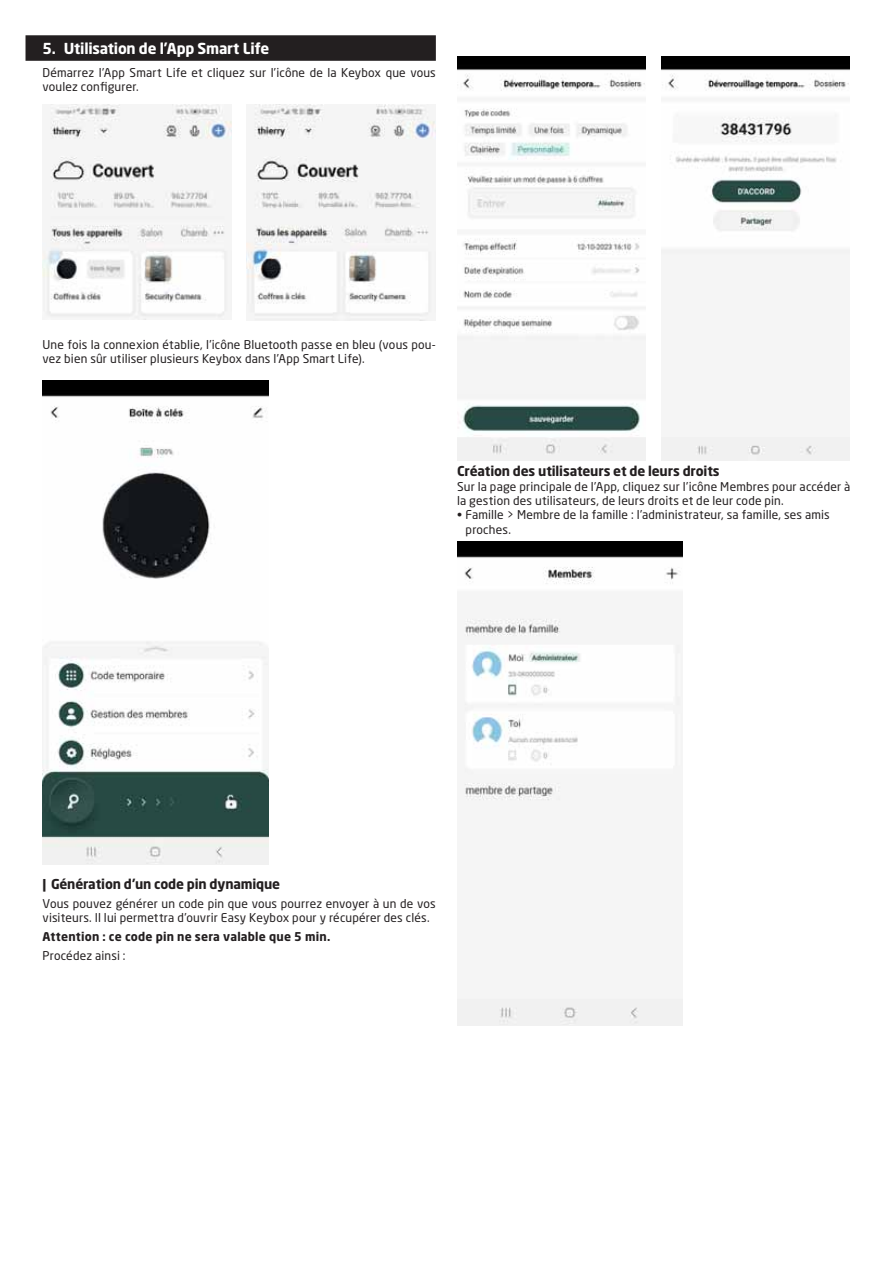
<style>
.page{position:relative;width:893px;height:1263px;background:#fff}
.page>*{position:absolute;margin:0;border:0;box-sizing:border-box;transform-origin:0 0}
.t1{font:700 15px "Neo Sans Pro";letter-spacing:-.015em;color:#fff}
.t2{font:700 13.5px "Neo Sans Pro";letter-spacing:-.01em;color:#231f20}
.t3{font:12px/14.4px "Neo Sans Pro";letter-spacing:.015em;color:#231f20}
.t4{font:700 12px "Neo Sans Pro";letter-spacing:.015em;color:#231f20}
</style>
<div class="page">
<div style="left:26px;top:35px;width:410px;height:26px;background:#231f20"></div>
<img style="left:43px;top:105px;width:189px;height:215px">
<img style="left:246px;top:105px;width:190px;height:215px">
<img style="left:43px;top:380px;width:225px;height:484px">
<img style="left:457px;top:57px;width:188px;height:403px">
<img style="left:661px;top:57px;width:188px;height:403px">
<img style="left:457px;top:541px;width:226px;height:484px">
<p class="t1" style="left:43px;top:42px;width:228px">5. Utilisation de l’App Smart Life</p>
<p class="t3" style="left:43px;top:66px;width:395px">Démarrez l’App Smart Life et cliquez sur l’icône de la Keybox que vous voulez configurer.</p>
<p class="t3" style="left:43px;top:338px;width:395px">Une fois la connexion établie, l’icône Bluetooth passe en bleu (vous pou&shy;vez bien sûr utiliser plusieurs Keybox dans l’App Smart Life).</p>
<p class="t2" style="left:457px;top:465px;width:264px">Création des utilisateurs et de leurs droits</p>
<p class="t3" style="left:457px;top:480px;width:395px">Sur la page principale de l’App, cliquez sur l’icône Membres pour accéder à la gestion des utilisateurs, de leurs droits et de leur code pin.</p>
<p class="t3" style="left:466px;top:509px;width:366px;text-indent:-9px">• Famille &gt; Membre de la famille : l’administrateur, sa famille, ses amis proches.</p>
<p class="t2" style="left:43px;top:878px;width:239px">| Génération d’un code pin dynamique</p>
<p class="t3" style="left:43px;top:897px;width:395px">Vous pouvez générer un code pin que vous pourrez envoyer à un de vos visiteurs. Il lui permettra d’ouvrir Easy Keybox pour y récupérer des clés.</p>
<p class="t4" style="left:43px;top:931px;width:289px">Attention : ce code pin ne sera valable que 5 min.</p>
<p class="t3" style="left:43px;top:949px;width:85px">Procédez ainsi :</p>
</div>
